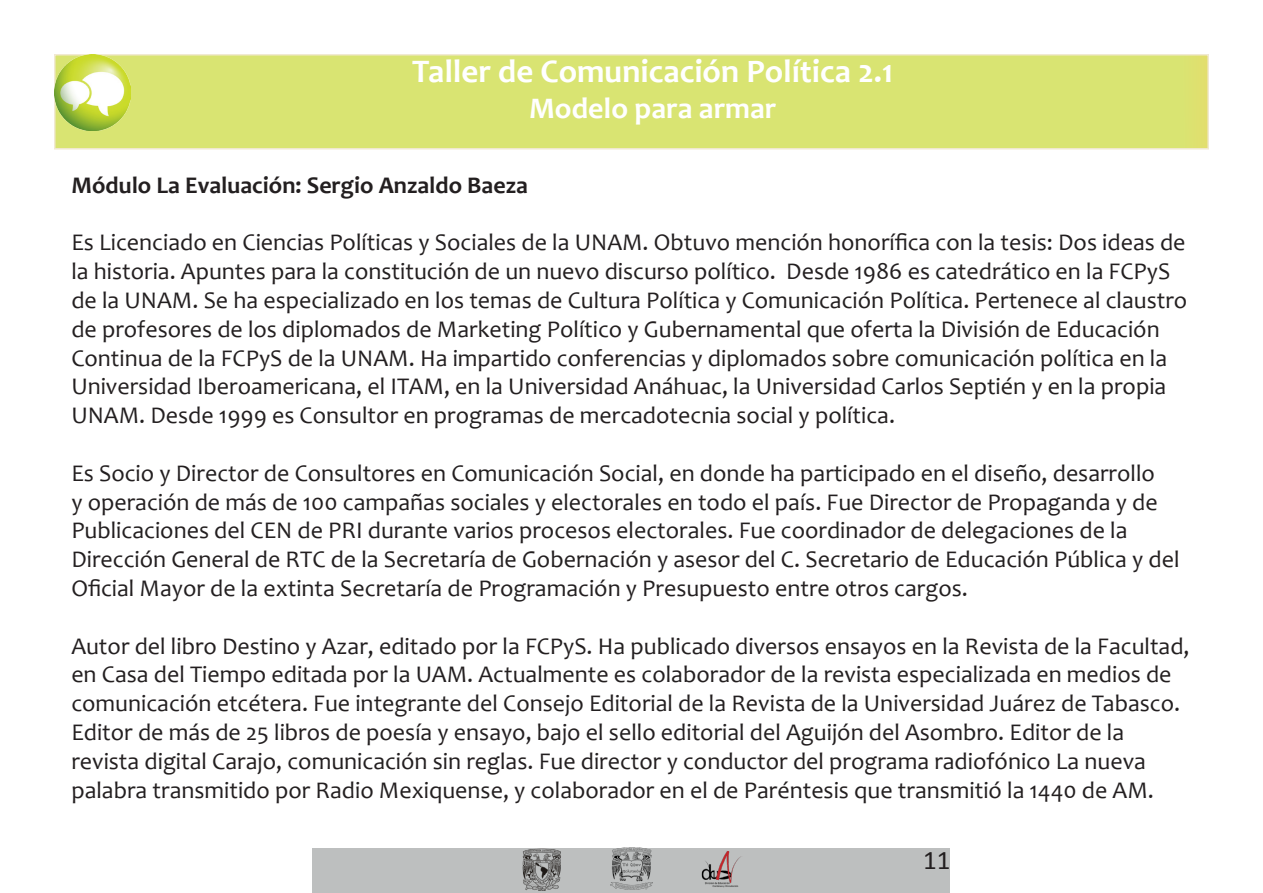
<style>
.page{position:relative;width:1263px;height:893px;background:#fff}
.page>*{position:absolute;margin:0;border:0;box-sizing:border-box;transform-origin:0 0}
.t1{font:700 33px "Candara";color:#fff}
.t2{font:700 30px "Candara";color:#fff}
.t3{font:27px "Calibri";color:#231f20}
.t4{font:24px/28.8px "Candara";color:#231f20}
.t5{font:700 24px "Candara";color:#231f20}
</style>
<div class="page">
<div style="left:313px;top:848px;width:637px;height:45px;background:#bdbfbf"></div>
<img style="left:701px;top:851px;width:40px;height:37px">
<img style="left:522px;top:848px;width:39px;height:43px">
<img style="left:610px;top:847px;width:43px;height:43px">
<div style="left:55px;top:55px;width:1153px;height:94px;background:#d9e472"></div>
<div style="left:54px;top:54px;width:1155px;height:96px;border:2px solid #f1e9d2"></div>
<img style="left:54px;top:54px;width:76px;height:76px">
<p class="t1" style="left:412px;top:51px;width:483px">Taller de Comunicación Política 2.1</p>
<p class="t2" style="left:529px;top:90px;width:249px">Modelo para armar</p>
<p class="t5" style="left:71px;top:170px;width:458px">Módulo La Evaluación: Sergio Anzaldo Baeza</p>
<p class="t4" style="left:71px;top:228px;width:1117px">Es Licenciado en Ciencias Políticas y Sociales de la UNAM. Obtuvo mención honorífica con la tesis: Dos ideas de la historia. Apuntes para la constitución de un nuevo discurso político. Desde 1986 es catedrático en la FCPyS de la UNAM. Se ha especializado en los temas de Cultura Política y Comunicación Política. Pertenece al claustro de profesores de los diplomados de Marketing Político y Gubernamental que oferta la División de Educación Continua de la FCPyS de la UNAM. Ha impartido conferencias y diplomados sobre comunicación política en la Universidad Iberoamericana, el ITAM, en la Universidad Anáhuac, la Universidad Carlos Septién y en la propia UNAM. Desde 1999 es Consultor en programas de mercadotecnia social y política.</p>
<p class="t4" style="left:71px;top:458px;width:1110px">Es Socio y Director de Consultores en Comunicación Social, en donde ha participado en el diseño, desarrollo<br>y operación de más de 100 campañas sociales y electorales en todo el país. Fue Director de Propaganda y de Publicaciones del CEN de PRI durante varios procesos electorales. Fue coordinador de delegaciones de la Dirección General de RTC de la Secretaría de Gobernación y asesor del C. Secretario de Educación Pública y del Oficial Mayor de la extinta Secretaría de Programación y Presupuesto entre otros cargos.</p>
<p class="t4" style="left:71px;top:631px;width:1120px">Autor del libro Destino y Azar, editado por la FCPyS. Ha publicado diversos ensayos en la Revista de la Facultad, en Casa del Tiempo editada por la UAM. Actualmente es colaborador de la revista especializada en medios de comunicación etcétera. Fue integrante del Consejo Editorial de la Revista de la Universidad Juárez de Tabasco.<br>Editor de más de 25 libros de poesía y ensayo, bajo el sello editorial del Aguijón del Asombro. Editor de la revista digital Carajo, comunicación sin reglas. Fue director y conductor del programa radiofónico La nueva palabra transmitido por Radio Mexiquense, y colaborador en el de Paréntesis que transmitió la 1440 de AM.</p>
<p class="t3" style="left:923px;top:842px;width:29px">11</p>
</div>
